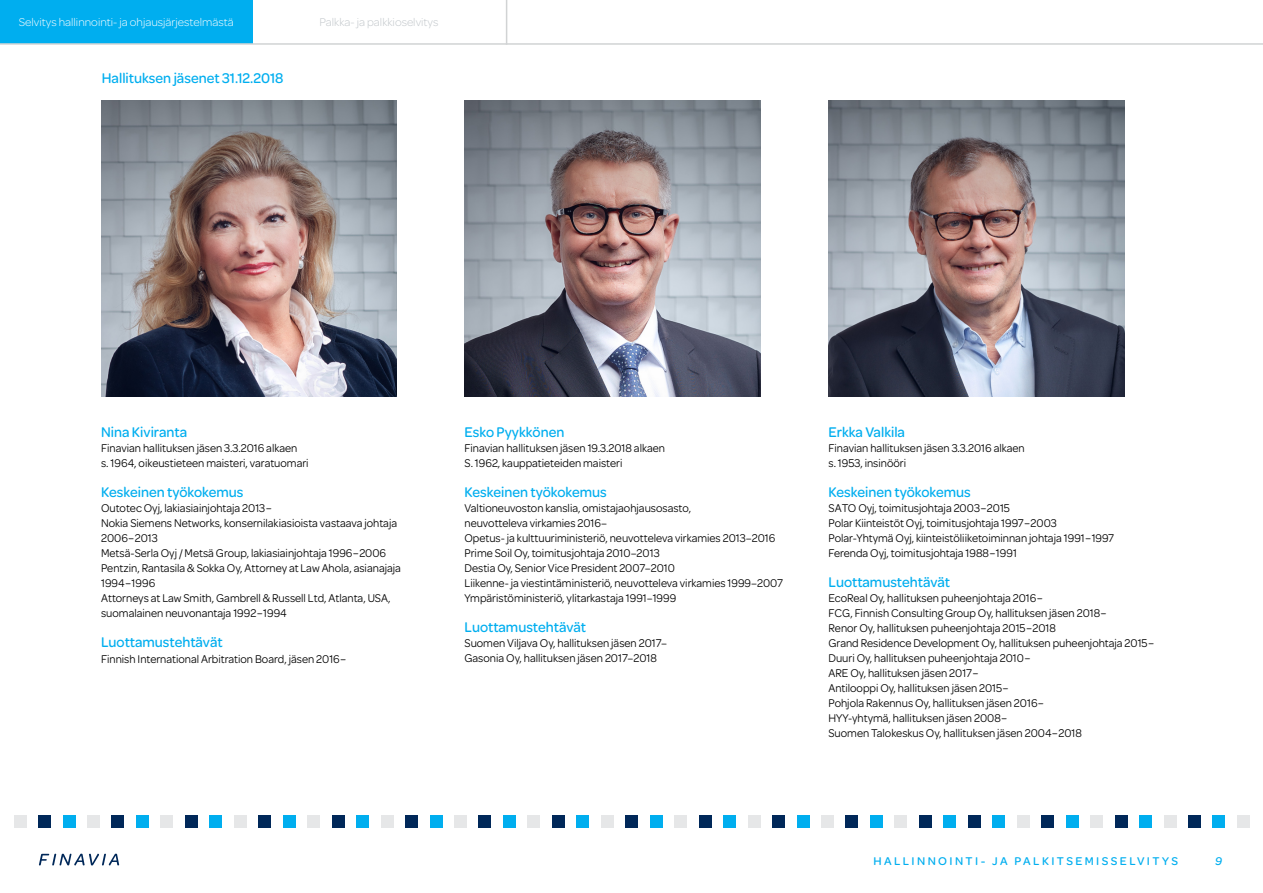
<style>
.page{position:relative;width:1263px;height:893px;background:#fff}
.page>*{position:absolute;margin:0;border:0;box-sizing:border-box;transform-origin:0 0}
.t1{font:500 15px "Omnes";color:#00aeef;scale:.95 1}
.t2{font:12px/15px "Omnes";color:#000;scale:.95 1}
.t3{font:300 12px "Omnes";color:#fff}
.t4{font:500 12px "Omnes";letter-spacing:.2em;color:#00aeef}
.t5{font:300 12px "Omnes";color:#c1c6ca}
.t6{font:italic 500 12px "Omnes";color:#00aeef}
</style>
<div class="page">
<svg style="left:39px;top:854px;width:80px;height:11px"></svg>
<div style="left:63px;top:816px;width:12px;height:12px;background:#00aeef"></div>
<div style="left:136px;top:816px;width:13px;height:12px;background:#00aeef"></div>
<div style="left:210px;top:816px;width:12px;height:12px;background:#00aeef"></div>
<div style="left:283px;top:816px;width:12px;height:12px;background:#00aeef"></div>
<div style="left:356px;top:816px;width:13px;height:12px;background:#00aeef"></div>
<div style="left:430px;top:816px;width:12px;height:12px;background:#00aeef"></div>
<div style="left:503px;top:816px;width:12px;height:12px;background:#00aeef"></div>
<div style="left:577px;top:816px;width:12px;height:12px;background:#00aeef"></div>
<div style="left:650px;top:816px;width:12px;height:12px;background:#00aeef"></div>
<div style="left:993px;top:816px;width:12px;height:12px;background:#00aeef"></div>
<div style="left:723px;top:816px;width:13px;height:12px;background:#00aeef"></div>
<div style="left:1066px;top:816px;width:12px;height:12px;background:#00aeef"></div>
<div style="left:797px;top:816px;width:12px;height:12px;background:#00aeef"></div>
<div style="left:1139px;top:816px;width:13px;height:12px;background:#00aeef"></div>
<div style="left:870px;top:816px;width:12px;height:12px;background:#00aeef"></div>
<div style="left:1213px;top:816px;width:12px;height:12px;background:#00aeef"></div>
<div style="left:944px;top:816px;width:12px;height:12px;background:#00aeef"></div>
<div style="left:112px;top:816px;width:12px;height:12px;background:#002859"></div>
<div style="left:38px;top:816px;width:13px;height:12px;background:#002859"></div>
<div style="left:185px;top:816px;width:12px;height:12px;background:#002859"></div>
<div style="left:259px;top:816px;width:12px;height:12px;background:#002859"></div>
<div style="left:332px;top:816px;width:12px;height:12px;background:#002859"></div>
<div style="left:405px;top:816px;width:13px;height:12px;background:#002859"></div>
<div style="left:479px;top:816px;width:12px;height:12px;background:#002859"></div>
<div style="left:552px;top:816px;width:12px;height:12px;background:#002859"></div>
<div style="left:626px;top:816px;width:12px;height:12px;background:#002859"></div>
<div style="left:968px;top:816px;width:12px;height:12px;background:#002859"></div>
<div style="left:699px;top:816px;width:12px;height:12px;background:#002859"></div>
<div style="left:1041px;top:816px;width:13px;height:12px;background:#002859"></div>
<div style="left:772px;top:816px;width:13px;height:12px;background:#002859"></div>
<div style="left:1115px;top:816px;width:12px;height:12px;background:#002859"></div>
<div style="left:846px;top:816px;width:12px;height:12px;background:#002859"></div>
<div style="left:1188px;top:816px;width:12px;height:12px;background:#002859"></div>
<div style="left:919px;top:816px;width:12px;height:12px;background:#002859"></div>
<div style="left:87px;top:816px;width:13px;height:12px;background:#e6e7e8"></div>
<div style="left:14px;top:816px;width:12px;height:12px;background:#e6e7e8"></div>
<div style="left:161px;top:816px;width:12px;height:12px;background:#e6e7e8"></div>
<div style="left:234px;top:816px;width:12px;height:12px;background:#e6e7e8"></div>
<div style="left:308px;top:816px;width:12px;height:12px;background:#e6e7e8"></div>
<div style="left:381px;top:816px;width:12px;height:12px;background:#e6e7e8"></div>
<div style="left:454px;top:816px;width:13px;height:12px;background:#e6e7e8"></div>
<div style="left:528px;top:816px;width:12px;height:12px;background:#e6e7e8"></div>
<div style="left:601px;top:816px;width:12px;height:12px;background:#e6e7e8"></div>
<div style="left:674px;top:816px;width:13px;height:12px;background:#e6e7e8"></div>
<div style="left:1017px;top:816px;width:12px;height:12px;background:#e6e7e8"></div>
<div style="left:748px;top:816px;width:12px;height:12px;background:#e6e7e8"></div>
<div style="left:1090px;top:816px;width:13px;height:12px;background:#e6e7e8"></div>
<div style="left:821px;top:816px;width:12px;height:12px;background:#e6e7e8"></div>
<div style="left:1164px;top:816px;width:12px;height:12px;background:#e6e7e8"></div>
<div style="left:895px;top:816px;width:12px;height:12px;background:#e6e7e8"></div>
<div style="left:1237px;top:816px;width:12px;height:12px;background:#e6e7e8"></div>
<img style="left:101px;top:100px;width:296px;height:296px">
<img style="left:829px;top:100px;width:295px;height:296px">
<div style="left:0;top:0;width:253px;height:43px;background:#00aeef"></div>
<hr style="left:0;top:43px;width:1263px;height:2px;background:#d1d3d4">
<hr style="left:506px;top:0;width:1px;height:45px;background:#d1d3d4">
<img style="left:464px;top:100px;width:296px;height:296px">
<p class="t3" style="left:19px;top:14px;width:216px">Selvitys hallinnointi- ja ohjausjärjestelmästä</p>
<p class="t5" style="left:319px;top:14px;width:120px">Palkka- ja palkkioselvitys</p>
<p class="t1" style="left:102px;top:67px;width:193px">Hallituksen jäsenet 31.12.2018</p>
<p class="t1" style="left:101px;top:422px;width:92px">Nina Kiviranta</p>
<p class="t2" style="left:101px;top:440px;width:220px">Finavian hallituksen jäsen 3.3.2016 alkaen<br>s. 1964, oikeustieteen maisteri, varatuomari</p>
<p class="t1" style="left:101px;top:482px;width:151px">Keskeinen työkokemus</p>
<p class="t2" style="left:101px;top:500px;width:317px">Outotec Oyj, lakiasiainjohtaja 2013−<br>Nokia Siemens Networks, konsernilakiasioista vastaava johtaja 2006−2013<br>Metsä-Serla Oyj / Metsä Group, lakiasiainjohtaja 1996−2006<br>Pentzin, Rantasila &amp; Sokka Oy, Attorney at Law Ahola, asianajaja 1994−1996<br>Attorneys at Law Smith, Gambrell &amp; Russell Ltd, Atlanta, USA, suomalainen neuvonantaja 1992−1994</p>
<p class="t1" style="left:101px;top:632px;width:129px">Luottamustehtävät</p>
<p class="t2" style="left:101px;top:651px;width:260px">Finnish International Arbitration Board, jäsen 2016−</p>
<p class="t1" style="left:464px;top:422px;width:107px">Esko Pyykkönen</p>
<p class="t2" style="left:464px;top:440px;width:213px">Finavian hallituksen jäsen 19.3.2018 alkaen<br>S. 1962, kauppatieteiden maisteri</p>
<p class="t1" style="left:464px;top:482px;width:151px">Keskeinen työkokemus</p>
<p class="t2" style="left:464px;top:500px;width:337px">Valtioneuvoston kanslia, omistajaohjausosasto,<br>neuvotteleva virkamies 2016–<br>Opetus- ja kulttuuriministeriö, neuvotteleva virkamies 2013–2016<br>Prime Soil Oy, toimitusjohtaja 2010–2013<br>Destia Oy, Senior Vice President 2007–2010<br>Liikenne- ja viestintäministeriö, neuvotteleva virkamies 1999–2007<br>Ympäristöministeriö, ylitarkastaja 1991–1999</p>
<p class="t1" style="left:464px;top:617px;width:129px">Luottamustehtävät</p>
<p class="t2" style="left:464px;top:635px;width:215px">Suomen Viljava Oy, hallituksen jäsen 2017–<br>Gasonia Oy, hallituksen jäsen 2017–2018</p>
<p class="t1" style="left:828px;top:422px;width:82px">Erkka Valkila</p>
<p class="t2" style="left:828px;top:440px;width:208px">Finavian hallituksen jäsen 3.3.2016 alkaen s. 1953, insinööri</p>
<p class="t1" style="left:828px;top:482px;width:151px">Keskeinen työkokemus</p>
<p class="t2" style="left:828px;top:500px;width:302px">SATO Oyj, toimitusjohtaja 2003−2015<br>Polar Kiinteistöt Oyj, toimitusjohtaja 1997−2003<br>Polar-Yhtymä Oyj, kiinteistöliiketoiminnan johtaja 1991−1997<br>Ferenda Oyj, toimitusjohtaja 1988−1991</p>
<p class="t1" style="left:828px;top:572px;width:129px">Luottamustehtävät</p>
<p class="t2" style="left:828px;top:590px;width:345px">EcoReal Oy, hallituksen puheenjohtaja 2016−<br>FCG, Finnish Consulting Group Oy, hallituksen jäsen 2018−<br>Renor Oy, hallituksen puheenjohtaja 2015−2018<br>Grand Residence Development Oy, hallituksen puheenjohtaja 2015− Duuri Oy, hallituksen puheenjohtaja 2010−<br>ARE Oy, hallituksen jäsen 2017−<br>Antilooppi Oy, hallituksen jäsen 2015−<br>Pohjola Rakennus Oy, hallituksen jäsen 2016−<br>HYY-yhtymä, hallituksen jäsen 2008−<br>Suomen Talokeskus Oy, hallituksen jäsen 2004−2018</p>
<p class="t4" style="left:873px;top:853px;width:306px">HALLINNOINTI- JA PALKITSEMISSELVITYS</p>
<p class="t6" style="left:1215px;top:853px;width:9px">9</p>
</div>
